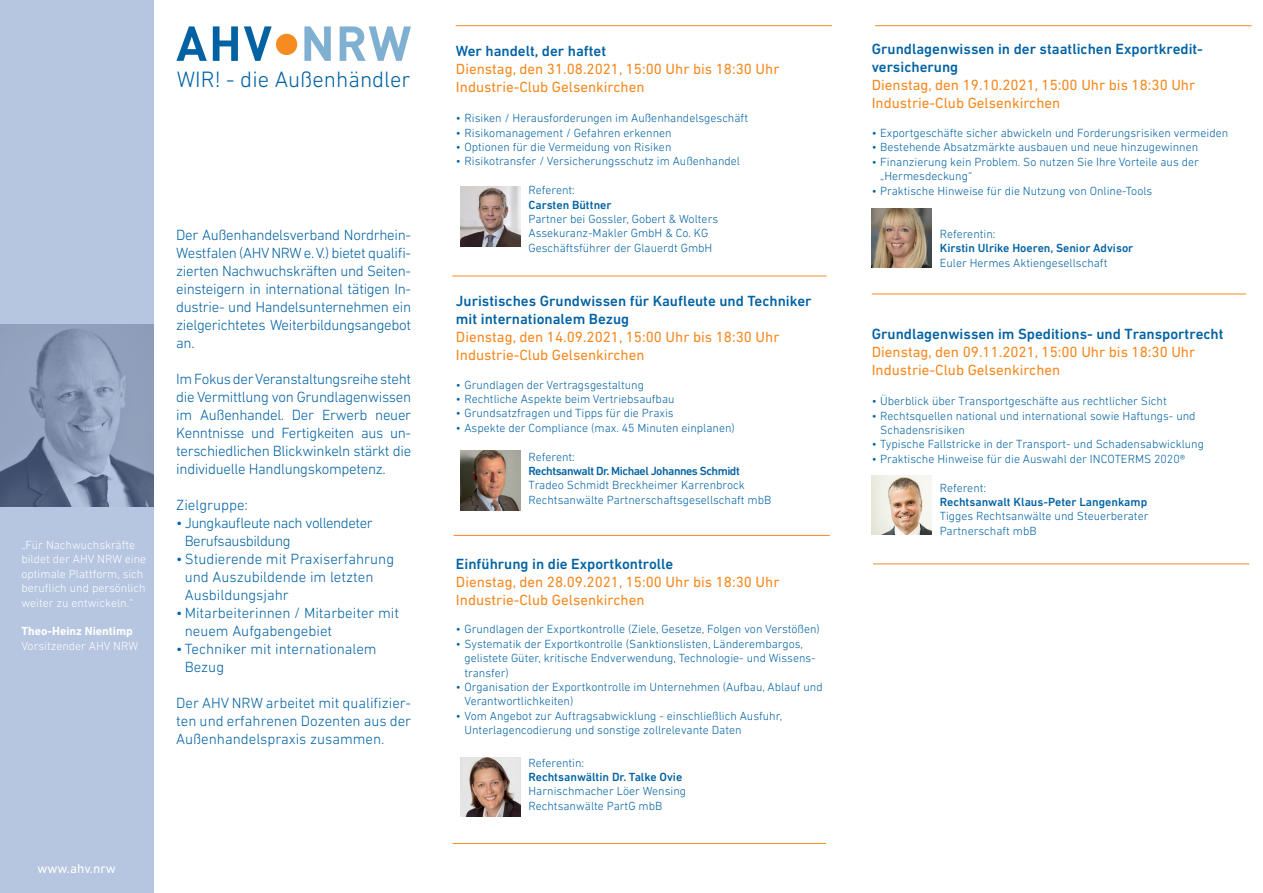
<style>
.page{position:relative;width:1263px;height:893px;background:#fff}
.page>*{position:absolute;margin:0;border:0;box-sizing:border-box;transform-origin:0 0}
.t1{font:300 22.65px "DIN Next LT Pro";color:#0062a3}
.t2{font:300 15px/18px "DIN Next LT Pro";color:#0062a3;text-align:justify}
.t3{font:15px "DIN Next LT Pro";color:#f68920}
.t4{font:500 15px/18px "DIN Next LT Pro";color:#0062a3}
.t5{font:300 15px/18px "DIN Next LT Pro";letter-spacing:-.03em;color:#0062a3}
.t6{font:13.5px "DIN Next LT Pro";color:#fff}
.t7{font:300 12px/14.4px "DIN Next LT Pro";color:#0062a3}
.t8{font:500 12px/14.4px "DIN Next LT Pro";color:#0062a3}
.t9{font:300 12px/14.4px "DIN Next LT Pro";color:#fff}
.t10{font:500 12px "DIN Next LT Pro";letter-spacing:-.04em;color:#0062a3}
.t11{font:700 12px "DIN Next LT Pro";color:#fff}
.s1{font-weight:500}
.s2{font-weight:300}
</style>
<div class="page">
<svg style="left:0;top:0;width:153px;height:893px;fill:#b6c5e0"></svg>
<svg style="left:304px;top:26px;width:107px;height:35px"></svg>
<svg style="left:176px;top:26px;width:96px;height:35px"></svg>
<div style="left:276px;top:34px;width:21px;height:21px;background:#f68b1f;border-radius:50%"></div>
<img style="left:872px;top:208px;width:59px;height:60px">
<img style="left:872px;top:475px;width:59px;height:60px">
<img style="left:460px;top:451px;width:60px;height:59px">
<img style="left:460px;top:187px;width:60px;height:59px">
<img style="left:460px;top:757px;width:60px;height:60px">
<hr style="left:452px;top:276px;width:374px;height:1px;background:#f68920">
<hr style="left:453px;top:843px;width:373px;height:1px;background:#f68920">
<hr style="left:454px;top:535px;width:376px;height:1px;background:#f68920">
<hr style="left:456px;top:25px;width:376px;height:1px;background:#f68920">
<hr style="left:872px;top:294px;width:374px;height:1px;background:#f68920">
<hr style="left:873px;top:564px;width:376px;height:1px;background:#f68920">
<hr style="left:875px;top:25px;width:376px;height:1px;background:#f68920">
<p class="t1" style="left:177px;top:66px;width:235px">WIR! - die Außenhändler</p>
<p class="t9" style="left:21px;top:537px;width:126px">„Für Nachwuchskräfte bildet der AHV NRW eine optimale Plattform, sich beruflich und persönlich weiter zu entwickeln.“</p>
<p class="t11" style="left:21px;top:624px;width:113px">Theo-Heinz Nientimp</p>
<p class="t9" style="left:21px;top:638px;width:118px">Vorsitzender AHV NRW</p>
<p class="t2" style="left:176px;top:226px;width:236px">Der Außenhandelsverband Nordrhein-Westfalen (AHV NRW e. V.) bietet qualifi&shy;zierten Nachwuchskräften und Seiten&shy;einsteigern in international tätigen In&shy;dustrie- und Handelsunternehmen ein zielgerichtetes Weiterbildungsangebot an.</p>
<p class="t2" style="left:176px;top:370px;width:236px">Im Fokus der Veranstaltungsreihe steht die Vermittlung von Grundlagenwissen im Außenhandel. Der Erwerb neuer Kenntnisse und Fertigkeiten aus un&shy;terschiedlichen Blickwinkeln stärkt die individuelle Handlungskompetenz.</p>
<p class="t2" style="left:176px;top:496px;width:73px">Zielgruppe:</p>
<p class="t5" style="left:185px;top:514px;width:190px;text-indent:-9px">• Jungkaufleute nach vollendeter<br>Berufsausbildung</p>
<p class="t2" style="left:185px;top:550px;width:211px;text-align:left;text-indent:-9px">•Studierende mit Praxiserfahrung und Auszubildende im letzten<br>Ausbildungsjahr</p>
<p class="t2" style="left:185px;top:604px;width:216px;text-indent:-9px">•Mitarbeiterinnen / Mitarbeiter mit neuem Aufgabengebiet</p>
<p class="t2" style="left:185px;top:640px;width:193px;text-indent:-9px">• Techniker mit internationalem<br>Bezug</p>
<p class="t2" style="left:176px;top:694px;width:236px">Der AHV NRW arbeitet mit qualifizier&shy;ten und erfahrenen Dozenten aus der Außenhandelspraxis zusammen.</p>
<p class="t6" style="left:37px;top:861px;width:80px">www.ahv.nrw</p>
<p class="t4" style="left:456px;top:41px;width:152px">Wer handelt, der haftet</p>
<p class="t3" style="left:456px;top:60px;width:325px">Dienstag, den 31.08.2021, 15:00 Uhr bis 18:30 Uhr</p>
<p class="t3" style="left:456px;top:78px;width:190px">Industrie-Club Gelsenkirchen</p>
<p class="t7" style="left:456px;top:111px;width:294px">• Risiken / Herausforderungen im Außenhandelsgeschäft</p>
<p class="t7" style="left:456px;top:125px;width:217px">• Risikomanagement / Gefahren erkennen</p>
<p class="t7" style="left:456px;top:140px;width:217px">• Optionen für die Vermeidung von Risiken</p>
<p class="t7" style="left:456px;top:154px;width:286px">• Risikotransfer / Versicherungsschutz im Außenhandel</p>
<p class="t7" style="left:528px;top:183px;width:48px">Referent:</p>
<p class="t7" style="left:528px;top:197px;width:191px"><span class="s1">Carsten Büttner<br></span>Partner bei Gossler, Gobert &amp; Wolters<br>Assekuranz-Makler GmbH &amp; Co. KG</p>
<p class="t7" style="left:528px;top:240px;width:185px">Geschäftsführer der Glauerdt GmbH</p>
<p class="t4" style="left:456px;top:292px;width:357px">Juristisches Grundwissen für Kaufleute und Techniker mit internationalem Bezug</p>
<p class="t3" style="left:456px;top:328px;width:325px">Dienstag, den 14.09.2021, 15:00 Uhr bis 18:30 Uhr</p>
<p class="t3" style="left:456px;top:346px;width:190px">Industrie-Club Gelsenkirchen</p>
<p class="t7" style="left:456px;top:377px;width:189px">• Grundlagen der Vertragsgestaltung</p>
<p class="t7" style="left:456px;top:392px;width:220px">• Rechtliche Aspekte beim Vertriebsaufbau</p>
<p class="t7" style="left:456px;top:406px;width:219px">• Grundsatzfragen und Tipps für die Praxis</p>
<p class="t7" style="left:456px;top:420px;width:280px">• Aspekte der Compliance (max. 45 Minuten einplanen)</p>
<p class="t7" style="left:528px;top:449px;width:48px">Referent:</p>
<p class="t10" style="left:528px;top:464px;width:213px">Rechtsanwalt Dr. Michael Johannes Schmidt</p>
<p class="t7" style="left:528px;top:478px;width:244px">Tradeo Schmidt Breckheimer Karrenbrock<br>Rechtsanwälte Partnerschaftsgesellschaft mbB</p>
<p class="t4" style="left:456px;top:554px;width:219px">Einführung in die Exportkontrolle</p>
<p class="t3" style="left:456px;top:573px;width:325px">Dienstag, den 28.09.2021, 15:00 Uhr bis 18:30 Uhr</p>
<p class="t3" style="left:456px;top:591px;width:190px">Industrie-Club Gelsenkirchen</p>
<p class="t7" style="left:456px;top:622px;width:365px">• Grundlagen der Exportkontrolle (Ziele, Gesetze, Folgen von Verstößen)</p>
<p class="t7" style="left:464px;top:636px;width:352px;text-indent:-9px">• Systematik der Exportkontrolle (Sanktionslisten, Länderembargos, gelistete Güter, kritische Endverwendung, Technologie- und Wissens&shy;transfer)</p>
<p class="t7" style="left:464px;top:680px;width:360px;text-indent:-9px">• Organisation der Exportkontrolle im Unternehmen (Aufbau, Ablauf und<br>Verantwortlichkeiten)</p>
<p class="t7" style="left:464px;top:708px;width:319px;text-indent:-9px">• Vom Angebot zur Auftragsabwicklung - einschließlich Ausfuhr,<br>Unterlagencodierung und sonstige zollrelevante Daten</p>
<p class="t7" style="left:528px;top:755px;width:57px">Referentin:</p>
<p class="t8" style="left:528px;top:770px;width:155px">Rechtsanwältin Dr. Talke Ovie</p>
<p class="t7" style="left:528px;top:784px;width:159px">Harnischmacher Löer Wensing<br>Rechtsanwälte PartG mbB</p>
<p class="t4" style="left:872px;top:40px;width:333px">Grundlagenwissen in der staatlichen Exportkredit&shy;versicherung</p>
<p class="t3" style="left:872px;top:76px;width:325px">Dienstag, den 19.10.2021, 15:00 Uhr bis 18:30 Uhr</p>
<p class="t3" style="left:872px;top:94px;width:190px">Industrie-Club Gelsenkirchen</p>
<p class="t7" style="left:872px;top:125px;width:358px">• Exportgeschäfte sicher abwickeln und Forderungsrisiken vermeiden</p>
<p class="t7" style="left:872px;top:140px;width:328px">• Bestehende Absatzmärkte ausbauen und neue hinzugewinnen</p>
<p class="t7" style="left:880px;top:154px;width:320px;text-indent:-9px">• Finanzierung kein Problem. So nutzen Sie Ihre Vorteile aus der „Hermesdeckung“</p>
<p class="t7" style="left:872px;top:183px;width:282px">• Praktische Hinweise für die Nutzung von Online-Tools</p>
<p class="t7" style="left:940px;top:226px;width:57px">Referentin:</p>
<p class="t8" style="left:940px;top:241px;width:195px">Kirstin Ulrike Hoeren, Senior Advisor<br><span class="s2">Euler Hermes Aktiengesellschaft</span></p>
<p class="t4" style="left:872px;top:324px;width:353px">Grundlagenwissen im Speditions- und Transportrecht</p>
<p class="t3" style="left:872px;top:343px;width:325px">Dienstag, den 09.11.2021, 15:00 Uhr bis 18:30 Uhr</p>
<p class="t3" style="left:872px;top:361px;width:190px">Industrie-Club Gelsenkirchen</p>
<p class="t7" style="left:872px;top:394px;width:296px">• Überblick über Transportgeschäfte aus rechtlicher Sicht</p>
<p class="t7" style="left:880px;top:408px;width:317px;text-indent:-9px">• Rechtsquellen national und international sowie Haftungs- und<br>Schadensrisiken</p>
<p class="t7" style="left:872px;top:437px;width:334px">• Typische Fallstricke in der Transport- und Schadensabwicklung</p>
<p class="t7" style="left:872px;top:451px;width:315px">• Praktische Hinweise für die Auswahl der INCOTERMS 2020®</p>
<p class="t7" style="left:940px;top:480px;width:48px">Referent:</p>
<p class="t8" style="left:940px;top:495px;width:209px">Rechtsanwalt Klaus-Peter Langenkamp</p>
<p class="t7" style="left:940px;top:509px;width:210px">Tigges Rechtsanwälte und Steuerberater<br>Partnerschaft mbB</p>
</div>
